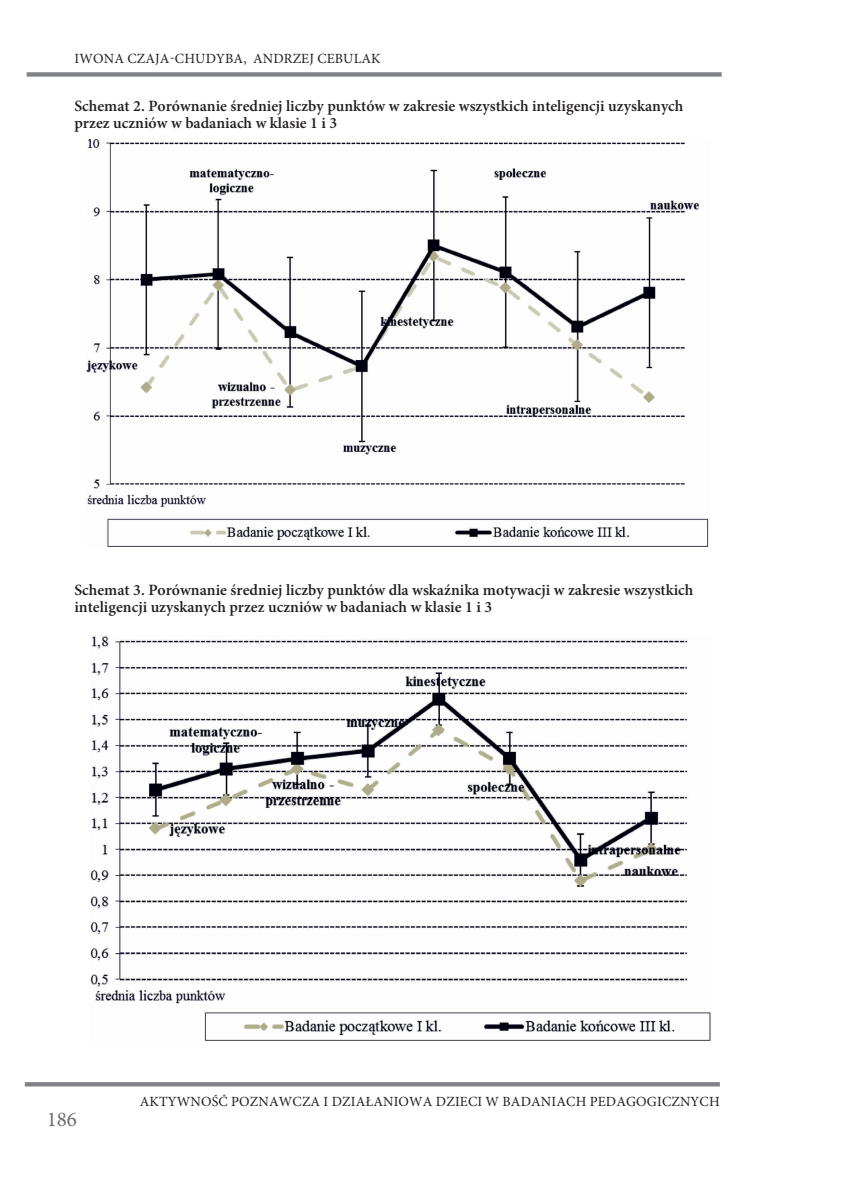
<style>
.page{position:relative;width:844px;height:1191px;background:#fff}
.page>*{position:absolute;margin:0;border:0;box-sizing:border-box;transform-origin:0 0}
.t1{font:21px "Minion Pro";color:#6c6d70}
.t2{font:600 15.75px/17.5px "Minion Pro";color:#231f20}
.t3{font:14px "Minion Pro";letter-spacing:.01em;color:#231f20}
</style>
<div class="page">
<div style="left:27px;top:72px;width:694px;height:5px;background:#808285"></div>
<svg style="left:25px;top:1082px;width:694px;height:4px;background:#838588"></svg>
<img style="left:86px;top:139px;width:623px;height:408px">
<img style="left:90px;top:636px;width:622px;height:405px">
<p class="t3" style="left:74px;top:49px;width:17px">IWONA</p>
<p class="t3" style="left:127px;top:49px;width:19px">CZAJA</p>
<p class="t3" style="left:170px;top:49px;width:26px">-CHUDYBA</p>
<p class="t3" style="left:243px;top:49px;width:29px">, ANDRZEJ</p>
<p class="t3" style="left:317px;top:49px;width:20px">CEBULAK</p>
<p class="t2" style="left:74px;top:97px;width:610px">Schemat 2. Porównanie średniej liczby punktów w zakresie wszystkich inteligencji uzyskanych przez uczniów w badaniach w klasie 1 i 3</p>
<p class="t2" style="left:74px;top:581px;width:620px">Schemat 3. Porównanie średniej liczby punktów dla wskaźnika motywacji w zakresie wszystkich inteligencji uzyskanych przez uczniów w badaniach w klasie 1 i 3</p>
<h1 class="t1" style="left:47px;top:1104px;width:32px">186</h1>
<p class="t3" style="left:140px;top:1091px;width:581px">AKTYWNOŚĆ POZNAWCZA I DZIAŁANIOWA DZIECI W BADANIACH PEDAGOGICZNYCH</p>
</div>
